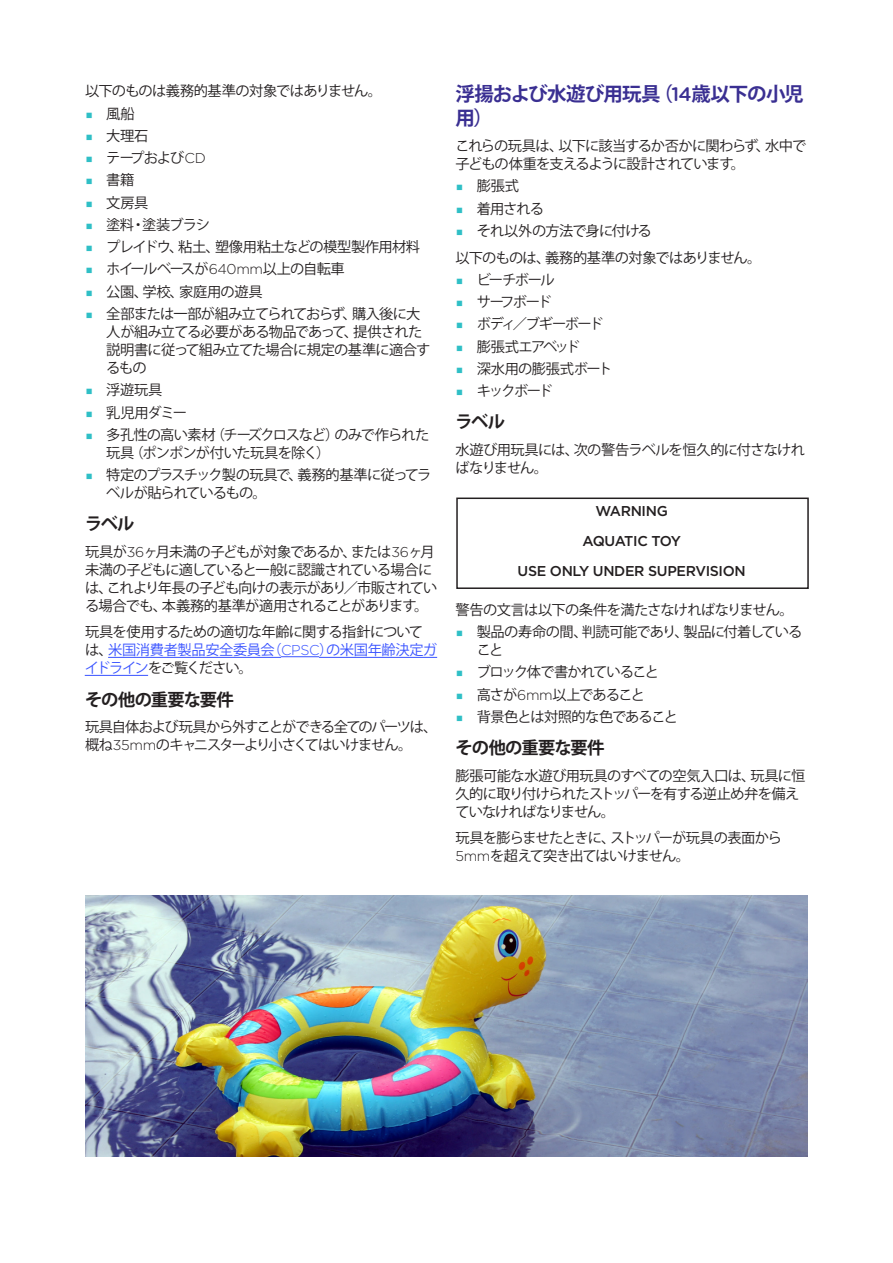
<style>
.page{position:relative;width:893px;height:1263px;background:#fff}
.page>*{position:absolute;margin:0;border:0;box-sizing:border-box;transform-origin:0 0}
._02_Heading_1_NP{font:700 19.5px/24px "Koz Go Pr 6 N";letter-spacing:-.045em;color:#3a2f92}
._02_Heading_2{font:700 17.25px "Koz Go Pr 6 N";letter-spacing:-.05em;color:#231f20}
._01_Body_text{font:14.25px/18px "Koz Go Pr 6 N";letter-spacing:-.06em;color:#231f20}
._01_Body_text-2{font:14.25px/18px "Koz Go Pr 6 N";letter-spacing:-.04em;color:#231f20}
._01_Body_text-3{font:14.25px/18px "Koz Go Pr 6 N";letter-spacing:-.09em;color:#231f20}
._01_Body_text_border{font:500 14.25px/30px "Gotham";letter-spacing:-.025em;color:#231f20;text-align:center}
._01_Body_text-4{font:14.25px "Koz Go Pr 6 N";letter-spacing:-.1em;color:#231f20}
._01_Body_text-5{font:14.25px "Koz Go Pr 6 N";letter-spacing:-.08em;color:#231f20}
._01_Body_text-6{font:14.25px "Koz Go Pr 6 N";letter-spacing:-.02em;color:#231f20}
._01_Body_text-7{font:14.25px "Koz Go Pr 6 N";letter-spacing:-.105em;color:#231f20}
._01_Body_text-8{font:14.25px "Koz Go Pr 6 N";letter-spacing:-.025em;color:#231f20}
._01_Body_text-9{font:14.25px "Koz Go Pr 6 N";letter-spacing:-.12em;color:#231f20}
.s1{font-family:"Gotham";font-weight:300}
.s2{color:#3953ff}
.s3{font-family:"Gotham";font-weight:300;color:#3953ff}
.s4{font-family:"Gotham Rounded";font-weight:500}
</style>
<div class="page">
<hr style="left:108px;top:657px;width:173px;height:1px;background:#3953ff">
<hr style="left:281px;top:656px;width:38px;height:1px;background:#3953ff">
<hr style="left:319px;top:657px;width:118px;height:1px;background:#3953ff">
<hr style="left:85px;top:675px;width:63px;height:1px;background:#3953ff">
<img style="left:85px;top:895px;width:723px;height:262px">
<div style="left:456px;top:497px;width:353px;height:92px;border:2px solid #231f20"></div>
<p class="_01_Body_text" style="left:85px;top:83px;width:299px">以下のものは義務的基準の対象ではありません。</p>
<p class="_01_Body_text" style="left:106px;top:105px;width:30px">風船</p>
<p class="_01_Body_text" style="left:106px;top:127px;width:44px">大理石</p>
<p class="_01_Body_text" style="left:106px;top:149px;width:101px">テープおよび<span class="s1">CD</span></p>
<p class="_01_Body_text" style="left:106px;top:172px;width:30px">書籍</p>
<p class="_01_Body_text" style="left:106px;top:194px;width:43px">文房具</p>
<p class="_01_Body_text" style="left:106px;top:216px;width:105px">塗料・塗装ブラシ</p>
<p class="_01_Body_text-2" style="left:106px;top:238px;width:315px">プレイドウ、粘土、塑像用粘土などの模型製作用材料</p>
<p class="_01_Body_text" style="left:106px;top:261px;width:240px">ホイールベースが<span class="s1">640mm</span>以上の自転車</p>
<p class="_01_Body_text-6" style="left:106px;top:283px;width:158px">公園、学校、家庭用の遊具</p>
<p class="_01_Body_text" style="left:106px;top:305px;width:326px">全部または一部が組み立てられておらず、購入後に大人が組み立てる必要がある物品であって、提供された説明書に従って組み立てた場合に規定の基準に適合するもの</p>
<p class="_01_Body_text" style="left:106px;top:381px;width:58px">浮遊玩具</p>
<p class="_01_Body_text" style="left:106px;top:404px;width:82px">乳児用ダミー</p>
<p class="_01_Body_text" style="left:106px;top:426px;width:325px">多孔性の高い素材（チーズクロスなど）のみで作られた玩具（ポンポンが付いた玩具を除く）</p>
<p class="_01_Body_text" style="left:106px;top:466px;width:327px">特定のプラスチック製の玩具で、義務的基準に従ってラベルが貼られているもの。</p>
<p class="_02_Heading_2" style="left:85px;top:514px;width:51px">ラベル</p>
<p class="_01_Body_text" style="left:85px;top:543px;width:354px">玩具が<span class="s1">36</span>ヶ月未満の子どもが対象であるか、または<span class="s1">36</span>ヶ月未満の子どもに適していると一般に認識されている場合には、これより年長の子ども向けの表示があり／市販されている場合でも、本義務的基準が適用されることがあります。</p>
<p class="_01_Body_text-2" style="left:85px;top:623px;width:354px">玩具を使用するための適切な年齢に関する指針については、<span class="s2">米国消費者製品安全委員会（</span><span class="s3">CPSC</span><span class="s2">）の米国年齢決定ガイドライン</span>をご覧ください。</p>
<p class="_02_Heading_2" style="left:85px;top:689px;width:150px">その他の重要な要件</p>
<p class="_01_Body_text-3" style="left:85px;top:718px;width:354px">玩具自体および玩具から外すことができる全てのパーツは、概ね<span class="s1">35mm</span>のキャニスターより小さくてはいけません。</p>
<h2 class="_02_Heading_1_NP" style="left:455px;top:82px;width:350px">浮揚および水遊び用玩具（<span class="s4">14</span>歳以下の小児用）</h2>
<p class="_01_Body_text" style="left:455px;top:137px;width:352px">これらの玩具は、以下に該当するか否かに関わらず、水中で子どもの体重を支えるように設計されています。</p>
<p class="_01_Body_text" style="left:477px;top:178px;width:44px">膨張式</p>
<p class="_01_Body_text" style="left:477px;top:200px;width:69px">着用される</p>
<p class="_01_Body_text" style="left:477px;top:222px;width:176px">それ以外の方法で身に付ける</p>
<p class="_01_Body_text" style="left:455px;top:249px;width:308px">以下のものは、義務的基準の対象ではありません。</p>
<p class="_01_Body_text" style="left:477px;top:271px;width:79px">ビーチボール</p>
<p class="_01_Body_text" style="left:477px;top:293px;width:76px">サーフボード</p>
<p class="_01_Body_text-7" style="left:477px;top:316px;width:128px">ボディ／ブギーボード</p>
<p class="_01_Body_text-9" style="left:477px;top:338px;width:105px">膨張式エアベッド</p>
<p class="_01_Body_text-8" style="left:477px;top:360px;width:137px">深水用の膨張式ボート</p>
<p class="_01_Body_text" style="left:477px;top:382px;width:78px">キックボード</p>
<p class="_02_Heading_2" style="left:455px;top:412px;width:51px">ラベル</p>
<p class="_01_Body_text" style="left:455px;top:441px;width:351px">水遊び用玩具には、次の警告ラベルを恒久的に付さなければなりません。</p>
<h2 class="_01_Body_text_border" style="left:518px;top:495px;width:230px">WARNING<br>AQUATIC TOY<br>USE ONLY UNDER SUPERVISION</h2>
<p class="_01_Body_text" style="left:455px;top:601px;width:340px">警告の文言は以下の条件を満たさなければなりません。</p>
<p class="_01_Body_text" style="left:477px;top:623px;width:327px">製品の寿命の間、判読可能であり、製品に付着していること</p>
<p class="_01_Body_text-4" style="left:477px;top:664px;width:184px">ブロック体で書かれていること</p>
<p class="_01_Body_text-5" style="left:477px;top:686px;width:170px">高さが<span class="s1">6mm</span>以上であること</p>
<p class="_01_Body_text" style="left:477px;top:708px;width:203px">背景色とは対照的な色であること</p>
<p class="_02_Heading_2" style="left:455px;top:738px;width:150px">その他の重要な要件</p>
<p class="_01_Body_text" style="left:455px;top:767px;width:351px">膨張可能な水遊び用玩具のすべての空気入口は、玩具に恒久的に取り付けられたストッパーを有する逆止め弁を備えていなければなりません。</p>
<p class="_01_Body_text" style="left:455px;top:829px;width:328px">玩具を膨らませたときに、ストッパーが玩具の表面から<br><span class="s1">5mm</span>を超えて突き出てはいけません。</p>
</div>
